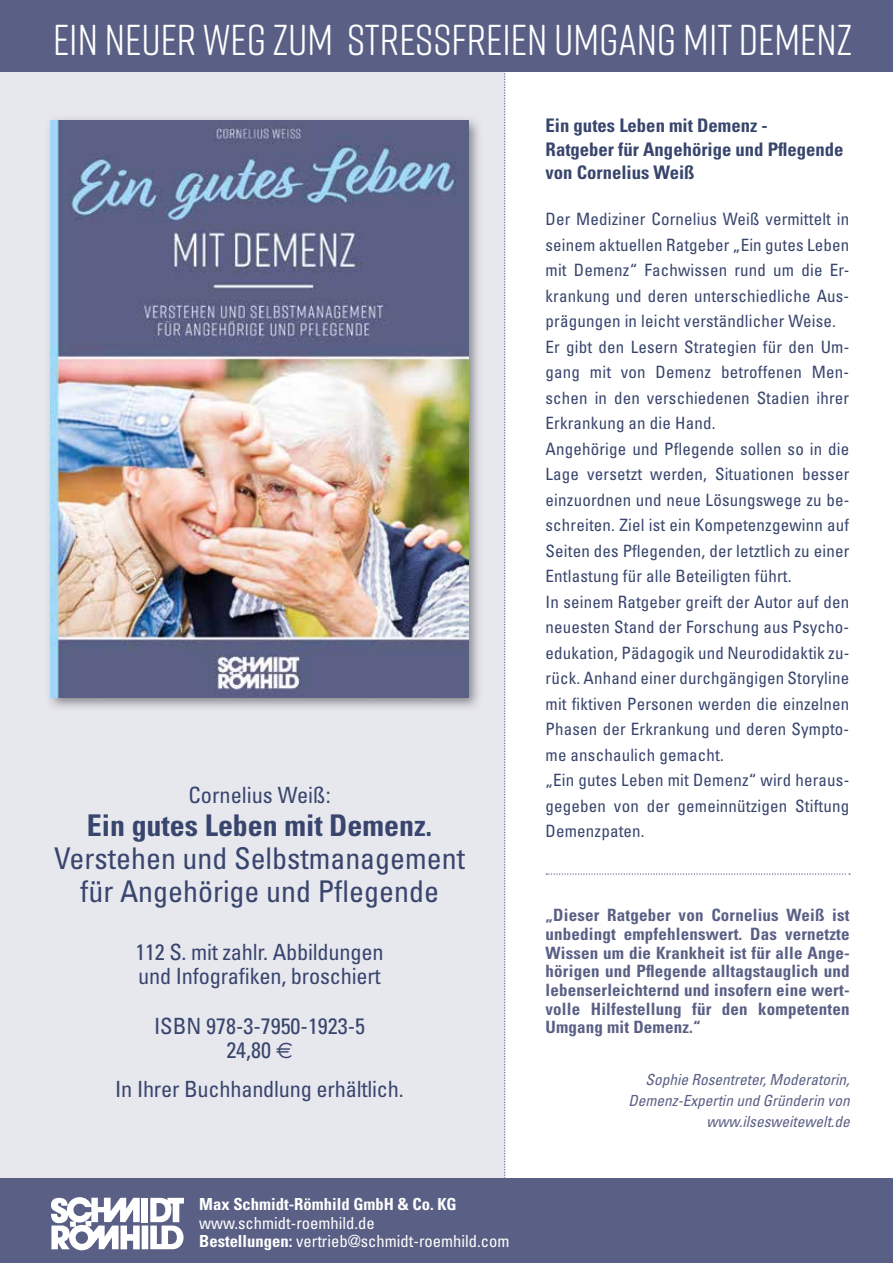
<style>
.page{position:relative;width:893px;height:1263px;background:#fff}
.page>*{position:absolute;margin:0;border:0;box-sizing:border-box;transform-origin:0 0}
.t1{font:43.2px "Rift Soft";color:#fff}
.t2{font:condensed 29.85px/32.8px "Univers";color:#38456d;text-align:center}
.t3{font:700 condensed 29.85px "Univers";color:#38456d}
.t4{font:condensed 22.35px/24.6px "Univers";letter-spacing:-.01em;color:#38456d}
.t5{font:700 condensed 18.75px/23.9px "Univers";color:#38456d}
.t6{font:condensed 16.95px/25.5px "Univers";letter-spacing:.01em;color:#38456d}
.t7{font:700 condensed 16.95px/18.8px "Univers";letter-spacing:.01em;color:#5a6085;text-align:justify}
.t8{font:condensed 16.65px/18.3px "Univers";color:#fff}
.t9{font:700 condensed 16.65px "Univers";color:#fff}
.t10{font:italic condensed 15.3px/21.1px "Univers";color:#5a6085;text-align:right}
.s1{font-family:"Euro Sans";font-stretch:normal}
.s2{font-weight:700}
</style>
<div class="page">
<div style="left:0;top:1179px;width:893px;height:84px;background:#5a6085"></div>
<div style="left:0;top:0;width:893px;height:72px;background:#5a6085"></div>
<svg style="left:546px;top:873px;width:304px;height:2px"></svg>
<img style="left:0;top:72px;width:506px;height:1179px">
<h1 class="t1" style="left:53px;top:10px;width:801px">EIN NEUER WEG ZUM STRESSFREIEN UMGANG MIT DEMENZ</h1>
<h3 class="t4" style="left:188px;top:782px;width:144px">Cornelius Weiß:</h3>
<h2 class="t3" style="left:87px;top:807px;width:347px">Ein gutes Leben mit Demenz.</h2>
<h2 class="t2" style="left:54px;top:841px;width:412px">Verstehen und Selbst management für Angehörige und Pflegende</h2>
<h3 class="t4" style="left:136px;top:939px;width:249px">112 S. mit zahlr. Abbildungen und Infografiken, broschiert</h3>
<h3 class="t4" style="left:154px;top:1013px;width:213px;text-align:center">ISBN 978-3-7950-1923-5<br>24,80 <span class="s1">€</span></h3>
<h3 class="t4" style="left:115px;top:1076px;width:290px">In Ihrer Buchhandlung erhältlich.</h3>
<p class="t9" style="left:199px;top:1194px;width:259px">Max Schmidt-Römhild GmbH &amp; Co. KG</p>
<p class="t8" style="left:199px;top:1213px;width:312px">www.schmidt-roemhild.de<br><span class="s2">Bestellungen:</span> vertrieb@schmidt-roemhild.com</p>
<p class="t5" style="left:546px;top:113px;width:299px">Ein gutes Leben mit Demenz -<br>Ratgeber für Angehörige und Pflegende von Cornelius Weiß</p>
<p class="t6" style="left:546px;top:206px;width:305px">Der Mediziner Cornelius Weiß vermittelt in seinem aktuellen Ratgeber „Ein gutes Leben mit Demenz“ Fachwissen rund um die Er&shy;krankung und deren unterschiedliche Aus&shy;prägungen in leicht verständlicher Weise.<br>Er gibt den Lesern Strategien für den Um&shy;gang mit von Demenz betroffenen Men&shy;schen in den verschiedenen Stadien ihrer Erkrankung an die Hand.<br>Angehörige und Pflegende sollen so in die Lage versetzt werden, Situationen besser einzuordnen und neue Lösungswege zu be&shy;schreiten. Ziel ist ein Kompetenzgewinn auf Seiten des Pflegenden, der letztlich zu einer Entlastung für alle Beteiligten führt.<br>In seinem Ratgeber greift der Autor auf den neuesten Stand der Forschung aus Psycho&shy;edukation, Pädagogik und Neurodidaktik zu&shy;rück. Anhand einer durchgängigen Storyline mit fiktiven Personen werden die einzelnen Phasen der Erkrankung und deren Sympto&shy;me anschaulich gemacht.<br>„Ein gutes Leben mit Demenz“ wird heraus&shy;gegeben von der gemeinnützigen Stiftung Demenzpaten.</p>
<p class="t7" style="left:546px;top:906px;width:306px">„Dieser Ratgeber von Cornelius Weiß ist unbedingt empfehlenswert. Das vernetzte Wissen um die Krankheit ist für alle Ange&shy;hörigen und Pflegende alltagstauglich und lebenserleichternd und insofern eine wert&shy;volle Hilfestellung für den kompetenten Umgang mit Demenz.“</p>
<p class="t10" style="left:628px;top:1068px;width:223px">Sophie Rosentreter, Moderatorin,<br>Demenz-Expertin und Gründerin von www.ilsesweitewelt.de</p>
</div>
